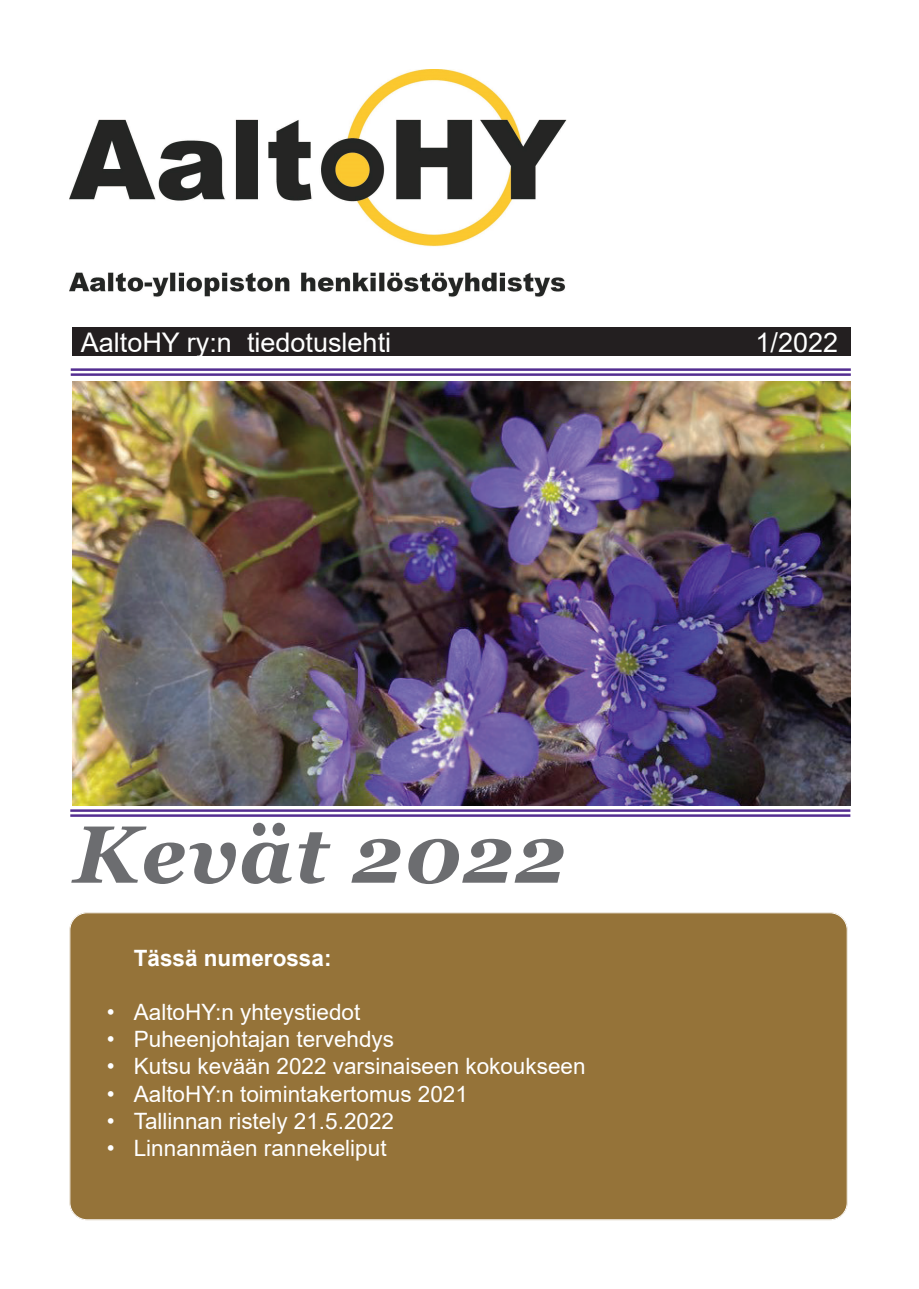
<style>
.page{position:relative;width:919px;height:1289px;background:#fff}
.page>*{position:absolute;margin:0;border:0;box-sizing:border-box;transform-origin:0 0}
.t1{font:italic 700 81px "Georgia";letter-spacing:.02em;color:#6c6d70}
.t2{font:27px "Arial";color:#fff}
.t3{font:22.5px "Arial";color:#fff}
.t4{font:700 22.5px "Arial";color:#fff}
</style>
<div class="page">
<img style="left:69px;top:69px;width:498px;height:228px">
<div style="left:72px;top:327px;width:564px;height:29px;background:#231f20"></div>
<div style="left:635px;top:327px;width:215px;height:29px;background:#231f20"></div>
<hr style="left:71px;top:368px;width:779px;height:3px;background:#542e91">
<hr style="left:71px;top:373px;width:779px;height:3px;background:#542e91">
<hr style="left:70px;top:809px;width:780px;height:2px;background:#542e91">
<hr style="left:70px;top:814px;width:780px;height:2px;background:#542e91">
<div style="left:69px;top:912px;width:778px;height:308px;background:#957339;border-radius:18px"></div>
<img style="left:72px;top:382px;width:778px;height:423px">
<p class="t2" style="left:81px;top:323px;width:312px">AaltoHY ry:n tiedotuslehti</p>
<p class="t2" style="left:755px;top:323px;width:84px">1/2022</p>
<h1 class="t1" style="left:73px;top:802px;width:494px">Kevät 2022</h1>
<p class="t4" style="left:134px;top:942px;width:199px">Tässä numerossa:</p>
<p class="t3" style="left:107px;top:997px;width:255px">• AaltoHY:n yhteystiedot</p>
<p class="t3" style="left:107px;top:1024px;width:289px">• Puheenjohtajan tervehdys</p>
<p class="t3" style="left:107px;top:1051px;width:480px">• Kutsu kevään 2022 varsinaiseen kokoukseen</p>
<p class="t3" style="left:107px;top:1078px;width:362px">• AaltoHY:n toimintakertomus 2021</p>
<p class="t3" style="left:107px;top:1105px;width:289px">• Tallinnan ristely 21.5.2022</p>
<p class="t3" style="left:107px;top:1132px;width:281px">• Linnanmäen rannekeliput</p>
</div>
